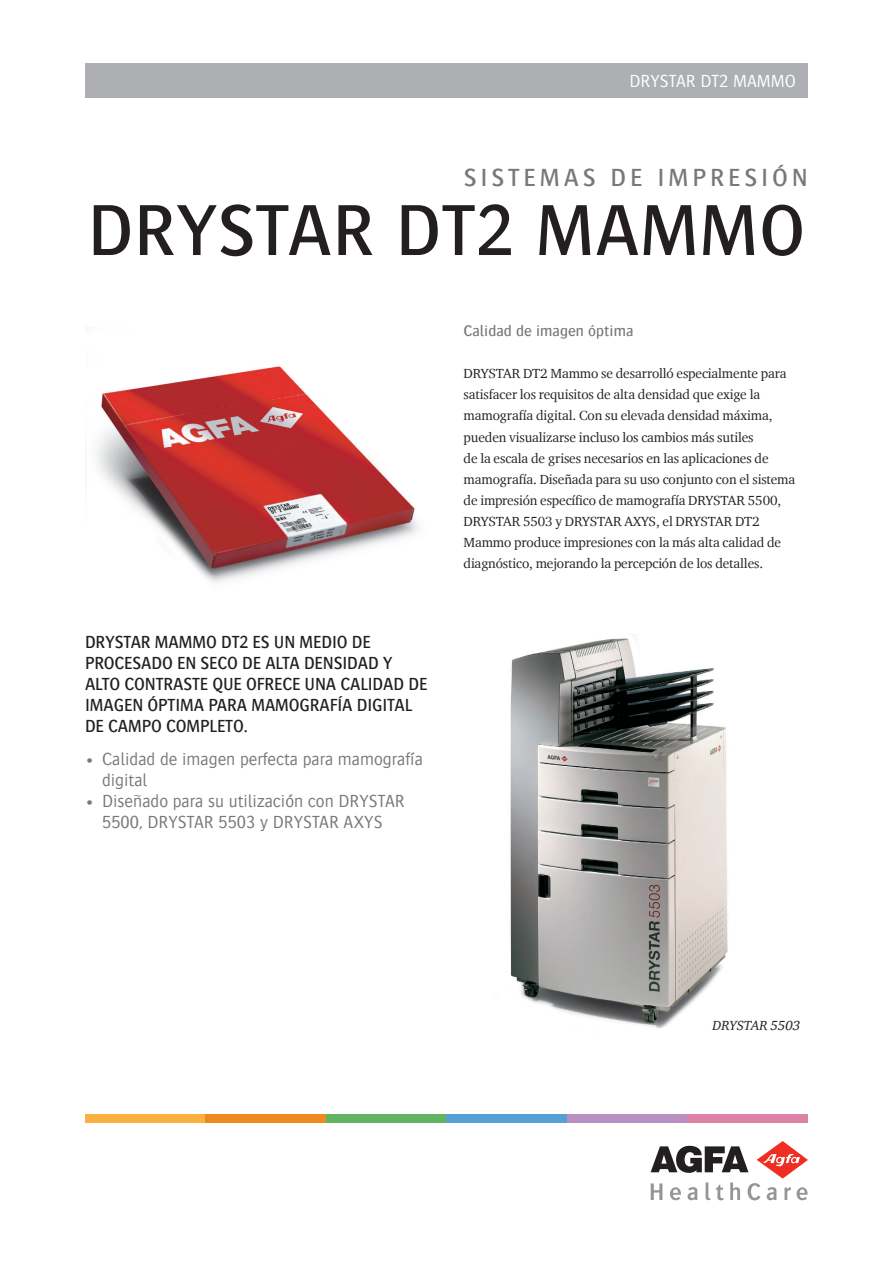
<style>
.page{position:relative;width:893px;height:1263px;background:#fff}
.page>*{position:absolute;margin:0;border:0;box-sizing:border-box;transform-origin:0 0}
.t1{font:500 75px "Bosis For Agfa";color:#231f20}
.t2{font:500 25.5px "Bosis For Agfa";letter-spacing:.15em;color:#76787b}
.t3{font:500 18px/21px "Bosis For Agfa";letter-spacing:-.01em;color:#231f20}
.t4{font:300 18px/21px "Bosis For Agfa";color:#76787b}
.t5{font:300 18px "Bosis For Agfa";color:#fff}
.t6{font:500 15.75px "Bosis For Agfa";letter-spacing:.005em;color:#76787b}
.t7{font:13.5px/21px "Charter ITC For Agfa";letter-spacing:-.01em;color:#231f20}
.t8{font:italic 13.5px "Charter ITC For Agfa";color:#231f20}
</style>
<div class="page">
<div style="left:85px;top:1114px;width:121px;height:9px;background:#fbb03f"></div>
<div style="left:206px;top:1114px;width:120px;height:9px;background:#ed891d"></div>
<div style="left:326px;top:1114px;width:120px;height:9px;background:#63b461"></div>
<div style="left:446px;top:1114px;width:121px;height:9px;background:#56a0d5"></div>
<div style="left:567px;top:1114px;width:120px;height:9px;background:#b890c2"></div>
<div style="left:687px;top:1114px;width:121px;height:9px;background:#dc82a7"></div>
<svg style="left:651px;top:1141px;width:157px;height:59px"></svg>
<div style="left:85px;top:64px;width:723px;height:34px;background:#aeafb3"></div>
<img style="left:510px;top:638px;width:218px;height:390px">
<img style="left:85px;top:327px;width:333px;height:256px">
<h3 class="t5" style="left:630px;top:72px;width:168px">DRYSTAR DT2 MAMMO</h3>
<h2 class="t2" style="left:464px;top:164px;width:346px">SISTEMAS DE IMPRESIÓN</h2>
<h1 class="t1" style="left:88px;top:190px;width:208px">DRYSTAR</h1>
<h1 class="t1" style="left:395px;top:190px;width:195px">DT 2 MAMM</h1>
<h1 class="t1" style="left:759px;top:190px;width:48px">O</h1>
<h3 class="t3" style="left:85px;top:631px;width:49px">DRYSTAR</h3>
<h3 class="t3" style="left:155px;top:631px;width:14px">MAMM</h3>
<h3 class="t3" style="left:206px;top:631px;width:104px">O DT2 ES UN MEDI</h3>
<h3 class="t3" style="left:85px;top:631px;width:277px;text-indent:252px">O DE<br>PROCESADO EN SECO DE ALTA DENSIDAD</h3>
<h3 class="t3" style="left:383px;top:652px;width:11px">Y</h3>
<h3 class="t3" style="left:85px;top:673px;width:71px">ALTO CONTRA</h3>
<h3 class="t3" style="left:183px;top:673px;width:194px">STE QUE OFRECE UNA CALIDAD</h3>
<h3 class="t3" style="left:408px;top:673px;width:10px">DE</h3>
<h3 class="t3" style="left:85px;top:694px;width:73px">IMAGENÓPTIMA</h3>
<h3 class="t3" style="left:208px;top:694px;width:11px">PARA</h3>
<h3 class="t3" style="left:251px;top:694px;width:13px">MAM</h3>
<h3 class="t3" style="left:289px;top:694px;width:125px">OGRAFÍA DI GITAL</h3>
<h3 class="t3" style="left:85px;top:715px;width:164px">DE CAMPO COMPLETO.</h3>
<h3 class="t4" style="left:102px;top:749px;width:322px;text-indent:-17px">• Calidad de imagen perfecta para mamografía digital</h3>
<h3 class="t4" style="left:85px;top:791px;width:321px;text-align:center">• Diseñado para su utilización con DRYSTAR<br>5500, DRYSTAR 5503 y DRYSTAR AXYS</h3>
<p class="t6" style="left:463px;top:323px;width:171px">CALIDAD DE IMAGEN ÓPTIMA</p>
<p class="t7" style="left:463px;top:363px;width:333px">DRYSTAR DT2 Mammo se desarrolló especialmente para satisfacer los requisitos de alta densidad que exige la mamografía digital. Con su elevada densidad máxima, pueden visualizarse incluso los cambios más sutiles<br>de la escala de grises necesarios en las aplicaciones de mamografía. Diseñada para su uso conjunto con el sistema de impresión específico de mamografía DRYSTAR 5500, DRYSTAR 5503 y DRYSTAR AXYS, el DRYSTAR DT2<br>Mammo produce impresiones con la más alta calidad de diagnóstico, mejorando la percepción de los detalles.</p>
<p class="t8" style="left:712px;top:1017px;width:89px">DRYSTAR 5503</p>
</div>
